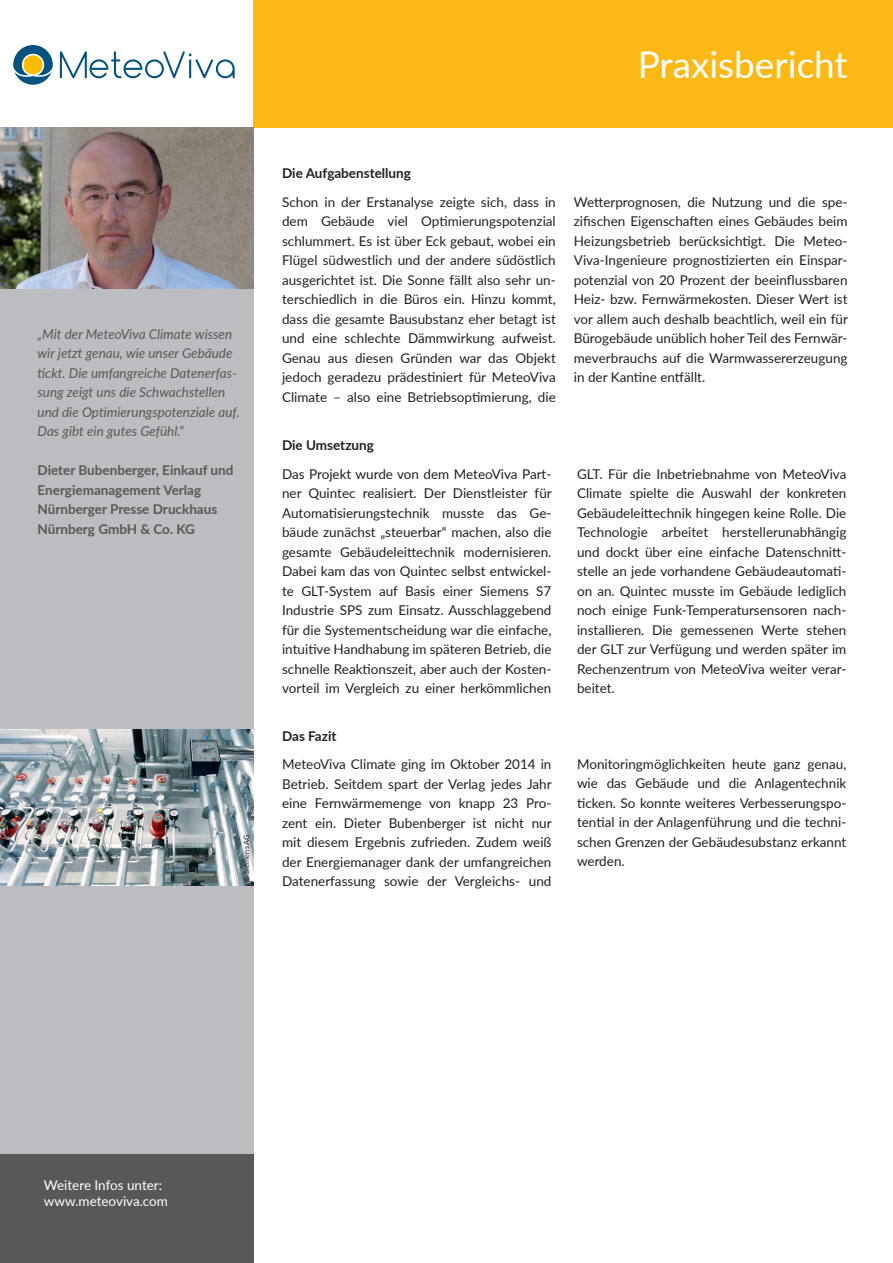
<style>
.page{position:relative;width:893px;height:1263px;background:#fff}
.page>*{position:absolute;margin:0;border:0;box-sizing:border-box;transform-origin:0 0}
.t1{font:36.9px "Lato";color:#fff}
.t2{font:13.5px/19.5px "Lato";color:#231f20;text-align:justify}
.t3{font:italic 13.5px/19.5px "Lato";color:#57585a}
.t4{font:700 13.5px/19.5px "Lato";color:#57585a}
.t5{font:700 13.5px "Lato";color:#231f20}
.t6{font:13.5px/16.2px "Lato";color:#fff}
.t7{font:7.5px "Lato";color:#231f20}
</style>
<div class="page">
<div style="left:0;top:128px;width:254px;height:1135px;background:#bcbdc0"></div>
<div style="left:0;top:1154px;width:254px;height:109px;background:#57585a"></div>
<div style="left:254px;top:0;width:639px;height:128px;background:#fcb814"></div>
<img style="left:0;top:730px;width:253px;height:155px">
<svg style="left:13px;top:45px;width:222px;height:40px"></svg>
<img style="left:0;top:128px;width:254px;height:160px">
<h1 class="t1" style="left:638px;top:38px;width:211px">Praxisbericht</h1>
<p class="t3" style="left:38px;top:323px;width:204px">„Mit der MeteoViva Climate wissen wir jetzt genau, wie unser Gebäude tickt. Die umfangreiche Datenerfas&shy;sung zeigt uns die Schwachstellen und die Optimierungspotenziale auf.<br>Das gibt ein gutes Gefühl.“</p>
<p class="t4" style="left:38px;top:460px;width:197px">Dieter Bubenberger, Einkauf und<br>Energiemanagement Verlag<br>Nürnberger Presse Druckhaus<br>Nürnberg GmbH &amp; Co. KG</p>
<p class="t7" style="left:241px;top:882px;width:49px;rotate:-90deg">© Siemens AG</p>
<p class="t5" style="left:282px;top:163px;width:130px">Die Aufgabenstellung</p>
<p class="t2" style="left:282px;top:191px;width:275px">Schon in der Erstanalyse zeigte sich, dass in dem Gebäude viel Optimierungspotenzial schlummert. Es ist über Eck gebaut, wobei ein Flügel südwestlich und der andere südöstlich ausgerichtet ist. Die Sonne fällt also sehr un&shy;terschiedlich in die Büros ein. Hinzu kommt, dass die gesamte Bausubstanz eher betagt ist und eine schlechte Dämmwirkung aufweist.<br>Genau aus diesen Gründen war das Objekt jedoch geradezu prädestiniert für MeteoViva Climate – also eine Betriebsoptimierung, die</p>
<p class="t2" style="left:574px;top:191px;width:276px">Wetterprognosen, die Nutzung und die spe&shy;zifischen Eigenschaften eines Gebäudes beim Heizungsbetrieb berücksichtigt. Die Meteo-Viva-Ingenieure prognostizierten ein Einspar&shy;potenzial von 20 Prozent der beeinflussbaren Heiz- bzw. Fernwärmekosten. Dieser Wert ist vor allem auch deshalb beachtlich, weil ein für Bürogebäude unüblich hoher Teil des Fernwär&shy;meverbrauchs auf die Warmwassererzeugung in der Kantine entfällt.</p>
<p class="t5" style="left:282px;top:435px;width:93px">Die Umsetzung</p>
<p class="t2" style="left:282px;top:463px;width:271px">Das Projekt wurde von dem MeteoViva Part&shy;ner Quintec realisiert. Der Dienstleister für Automatisierungstechnik musste das Ge&shy;bäude zunächst „steuerbar“ machen, also die gesamte Gebäudeleittechnik modernisieren.<br>Dabei kam das von Quintec selbst entwickel&shy;te GLT-System auf Basis einer Siemens S7<br>Industrie SPS zum Einsatz. Ausschlaggebend für die Systementscheidung war die einfache, intuitive Handhabung im späteren Betrieb, die schnelle Reaktionszeit, aber auch der Kosten&shy;vorteil im Vergleich zu einer herkömmlichen</p>
<p class="t2" style="left:577px;top:463px;width:271px">GLT. Für die Inbetriebnahme von MeteoViva Climate spielte die Auswahl der konkreten Gebäudeleittechnik hingegen keine Rolle. Die Technologie arbeitet herstellerunabhängig und dockt über eine einfache Datenschnitt&shy;stelle an jede vorhandene Gebäudeautomati&shy;on an. Quintec musste im Gebäude lediglich noch einige Funk-Temperatursensoren nach&shy;installieren. Die gemessenen Werte stehen der GLT zur Verfügung und werden später im Rechenzentrum von MeteoViva weiter verar&shy;beitet.</p>
<p class="t5" style="left:282px;top:726px;width:56px">Das Fazit</p>
<p class="t2" style="left:282px;top:754px;width:271px">MeteoViva Climate ging im Oktober 2014 in Betrieb. Seitdem spart der Verlag jedes Jahr eine Fernwärmemenge von knapp 23 Pro&shy;zent ein. Dieter Bubenberger ist nicht nur mit diesem Ergebnis zufrieden. Zudem weiß der Energiemanager dank der umfangreichen Datenerfassung sowie der Vergleichs- und</p>
<p class="t2" style="left:577px;top:754px;width:271px">Monitoringmöglichkeiten heute ganz genau, wie das Gebäude und die Anlagentechnik ticken. So konnte weiteres Verbesserungspo&shy;tential in der Anlagenführung und die techni&shy;schen Grenzen der Gebäudesubstanz erkannt werden.</p>
<p class="t6" style="left:44px;top:1176px;width:126px">Weitere Infos unter: www.meteoviva.com</p>
</div>
